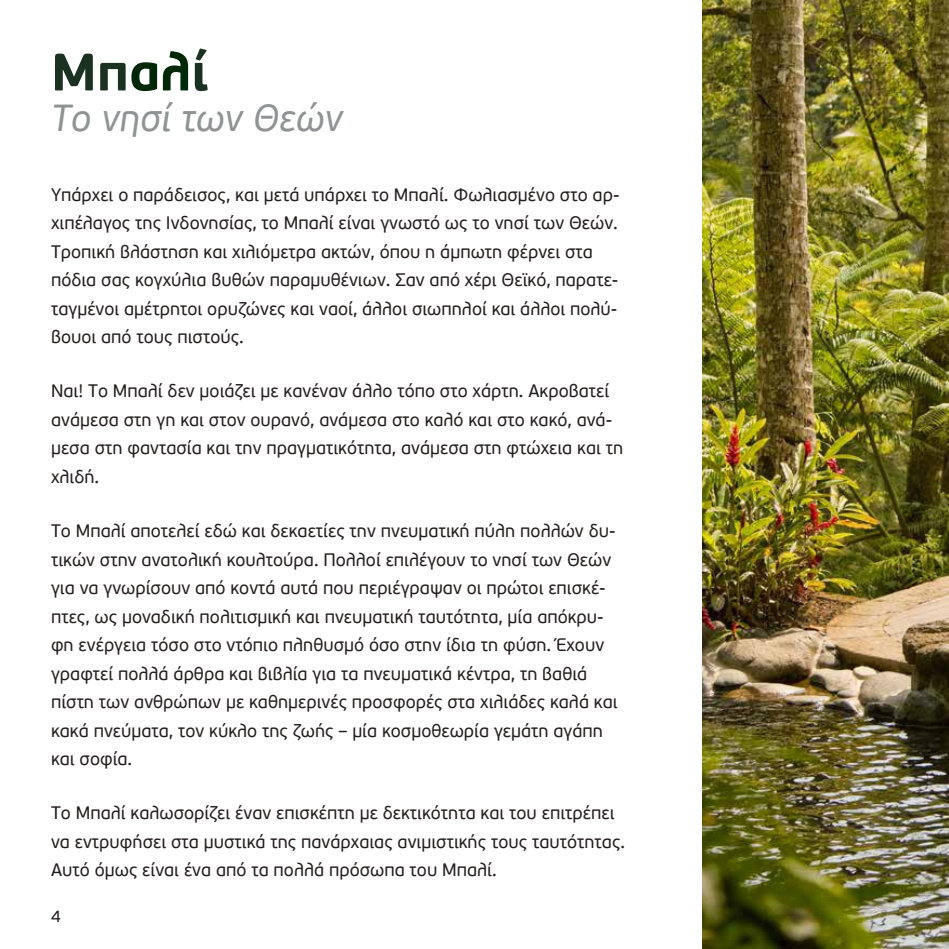
<style>
.page{position:relative;width:949px;height:949px;background:#fff}
.page>*{position:absolute;margin:0;border:0;box-sizing:border-box;transform-origin:0 0}
.t1{font:700 52.5px "PF Beau Sans Pro";color:#1b3222}
.t2{font:italic 37.5px "PF Beau Sans Pro";color:#909393}
.t3{font:18px/28.5px "PF Beau Sans Pro";color:#241f1f}
.t4{font:16.5px "PF Beau Sans Pro";color:#241f1f}
.s1{color:#002808}
</style>
<div class="page">
<img style="left:702px;top:0;width:246px;height:948px">
<h1 class="t1" style="left:51px;top:40px;width:159px">Μπ<span class="s1">αλ</span>ί</h1>
<h2 class="t2" style="left:51px;top:96px;width:293px">Το νησί των Θεών</h2>
<p class="t3" style="left:51px;top:181px;width:569px">Υπάρχει ο παράδεισος, και μετά υπάρχει το Μπαλί. Φωλιασμένο στο αρ&shy;χιπέλαγος της Ινδονησίας, το Μπαλί είναι γνωστό ως το νησί των Θεών.<br>Τροπική βλάστηση και χιλιόμετρα ακτών, όπου η άμπωτη φέρνει στα πόδια σας κογχύλια βυθών παραμυθένιων. Σαν από χέρι Θεϊκό, παρατε&shy;ταγμένοι αμέτρητοι ορυζώνες και ναοί, άλλοι σιωπηλοί και άλλοι πολύ&shy;βουοι από τους πιστούς.</p>
<p class="t3" style="left:51px;top:377px;width:573px">Ναι! Το Μπαλί δεν μοιάζει με κανέναν άλλο τόπο στο χάρτη. Ακροβατεί ανάμεσα στη γη και στον ουρανό, ανάμεσα στο καλό και στο κακό, ανά&shy;μεσα στη φαντασία και την πραγματικότητα, ανάμεσα στη φτώχεια και τη χλιδή.</p>
<p class="t3" style="left:51px;top:517px;width:568px">Το Μπαλί αποτελεί εδώ και δεκαετίες την πνευματική πύλη πολλών δυ&shy;τικών στην ανατολική κουλτούρα. Πολλοί επιλέγουν το νησί των Θεών για να γνωρίσουν από κοντά αυτά που περιέγραψαν οι πρώτοι επισκέ&shy;πτες, ως μοναδική πολιτισμική και πνευματική ταυτότητα, μία απόκρυ&shy;φη ενέργεια τόσο στο ντόπιο πληθυσμό όσο στην ίδια τη φύση. Έχουν γραφτεί πολλά άρθρα και βιβλία για τα πνευματικά κέντρα, τη βαθιά πίστη των ανθρώπων με καθημερινές προσφορές στα χιλιάδες καλά και κακά πνεύματα, τον κύκλο της ζωής – μία κοσμοθεωρία γεμάτη αγάπη και σοφία.</p>
<p class="t3" style="left:51px;top:799px;width:575px">Το Μπαλί καλωσορίζει έναν επισκέπτη με δεκτικότητα και του επιτρέπει να εντρυφήσει στα μυστικά της πανάρχαιας ανιμιστικής τους ταυτότητας.<br>Αυτό όμως είναι ένα από τα πολλά πρόσωπα του Μπαλί.</p>
<p class="t4" style="left:51px;top:906px;width:11px">4</p>
</div>
